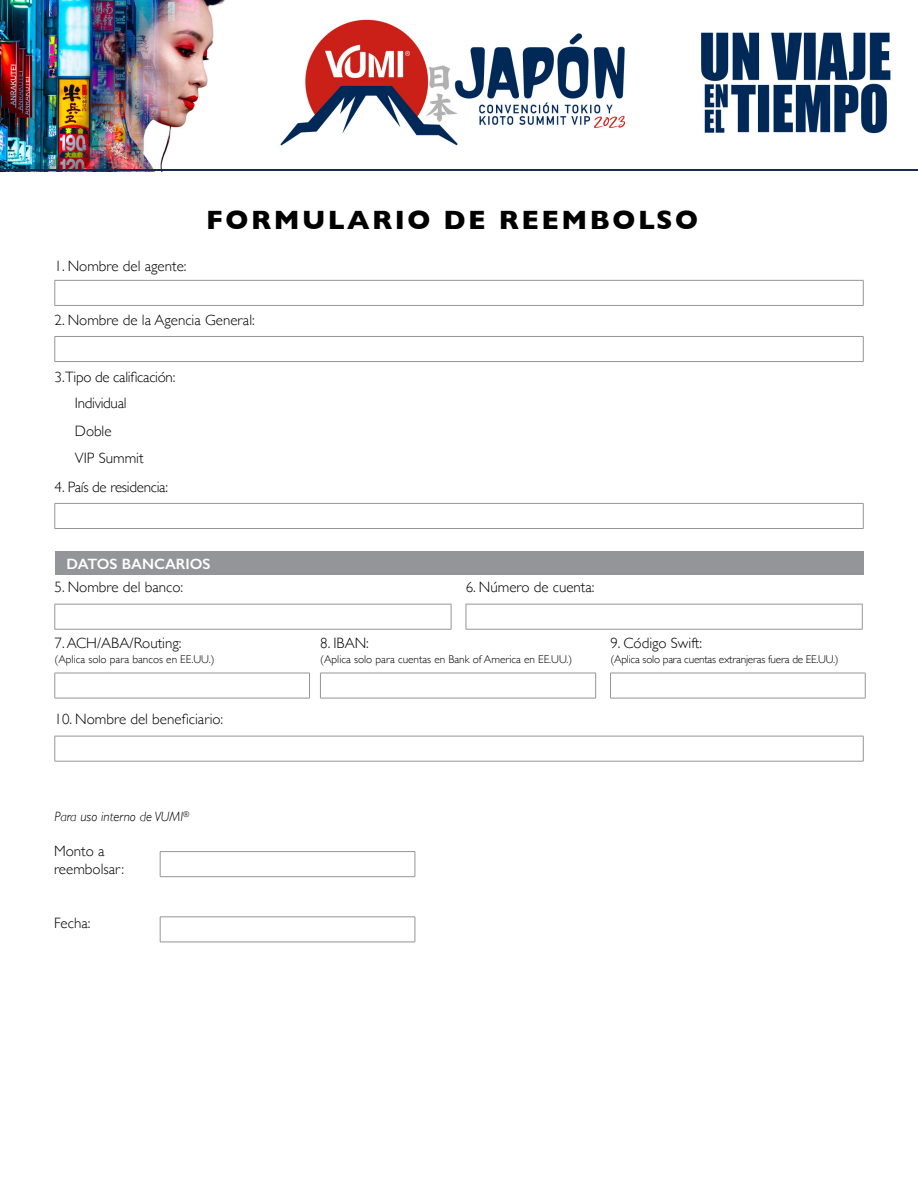
<style>
.page{position:relative;width:918px;height:1188px;background:#fff}
.page>*{position:absolute;margin:0;border:0;box-sizing:border-box;transform-origin:0 0}
.t1{font:700 27px "Gill Sans";letter-spacing:.095em;color:#000}
.t2{font:300 15px/18px "Gill Sans";color:#000}
.t3{font:300 15px/26px "Gill Sans";letter-spacing:-.02em;color:#000}
.t4{font:600 15px "Gill Sans";color:#fff}
.t5{font:italic 300 13.5px "Gill Sans";color:#000}
.t6{font:300 11.25px "Gill Sans";color:#000}
.t7{font:300 11.25px "Gill Sans";letter-spacing:-.02em;color:#000}
</style>
<div class="page">
<hr style="left:55px;top:280px;width:808px;height:1px;background:#939598">
<svg style="left:55px;top:281px;width:1px;height:24px"></svg>
<svg style="left:863px;top:281px;width:1px;height:24px"></svg>
<hr style="left:55px;top:305px;width:808px;height:1px;background:#939598">
<hr style="left:55px;top:736px;width:808px;height:1px;background:#939598">
<svg style="left:55px;top:736px;width:1px;height:25px"></svg>
<svg style="left:863px;top:736px;width:1px;height:25px"></svg>
<hr style="left:55px;top:761px;width:808px;height:1px;background:#939598">
<hr style="left:55px;top:604px;width:396px;height:1px;background:#939598">
<svg style="left:55px;top:604px;width:1px;height:25px"></svg>
<svg style="left:451px;top:604px;width:1px;height:25px"></svg>
<hr style="left:55px;top:629px;width:396px;height:1px;background:#939598">
<hr style="left:466px;top:604px;width:396px;height:1px;background:#939598">
<svg style="left:466px;top:604px;width:1px;height:25px"></svg>
<svg style="left:862px;top:604px;width:1px;height:25px"></svg>
<hr style="left:466px;top:629px;width:396px;height:1px;background:#939598">
<hr style="left:55px;top:673px;width:255px;height:1px;background:#939598">
<svg style="left:55px;top:673px;width:1px;height:25px"></svg>
<svg style="left:309px;top:673px;width:1px;height:25px"></svg>
<hr style="left:55px;top:698px;width:255px;height:1px;background:#939598">
<hr style="left:160px;top:917px;width:255px;height:1px;background:#939598">
<svg style="left:160px;top:917px;width:1px;height:25px"></svg>
<svg style="left:415px;top:917px;width:1px;height:25px"></svg>
<hr style="left:160px;top:942px;width:255px;height:1px;background:#939598">
<hr style="left:160px;top:851px;width:255px;height:1px;background:#939598">
<svg style="left:160px;top:852px;width:1px;height:24px"></svg>
<svg style="left:415px;top:852px;width:1px;height:25px"></svg>
<hr style="left:160px;top:876px;width:255px;height:1px;background:#939598">
<hr style="left:320px;top:673px;width:276px;height:1px;background:#939598">
<svg style="left:320px;top:673px;width:1px;height:25px"></svg>
<svg style="left:595px;top:673px;width:1px;height:25px"></svg>
<hr style="left:320px;top:698px;width:276px;height:1px;background:#939598">
<hr style="left:610px;top:673px;width:255px;height:1px;background:#939598">
<svg style="left:610px;top:673px;width:1px;height:25px"></svg>
<svg style="left:865px;top:673px;width:1px;height:25px"></svg>
<hr style="left:610px;top:698px;width:255px;height:1px;background:#939598">
<hr style="left:55px;top:336px;width:808px;height:1px;background:#939598">
<svg style="left:55px;top:337px;width:1px;height:24px"></svg>
<svg style="left:863px;top:337px;width:1px;height:24px"></svg>
<hr style="left:55px;top:361px;width:808px;height:1px;background:#939598">
<hr style="left:55px;top:503px;width:808px;height:1px;background:#939598">
<svg style="left:55px;top:504px;width:1px;height:24px"></svg>
<svg style="left:863px;top:504px;width:1px;height:24px"></svg>
<hr style="left:55px;top:528px;width:808px;height:1px;background:#939598">
<div style="left:55px;top:551px;width:809px;height:24px;background:#939598"></div>
<img style="left:1px;top:1px;width:917px;height:169px">
<hr style="left:1px;top:170px;width:917px;height:1px;background:#1a2853">
<p class="t2" style="left:55px;top:256px;width:133px">1. Nombre del agente:</p>
<h1 class="t1" style="left:206px;top:198px;width:493px">FORMULARIO DE REEMBOLSO</h1>
<p class="t2" style="left:55px;top:310px;width:202px">2. Nombre de la Agencia General:</p>
<p class="t3" style="left:75px;top:363px;width:102px;text-indent:-20px">3.Tipo de calificación:<br>Individual</p>
<p class="t2" style="left:75px;top:417px;width:70px;line-height:27px">Doble<br>VIP Summit</p>
<p class="t3" style="left:55px;top:473px;width:115px">4. País de residencia:</p>
<p class="t4" style="left:67px;top:554px;width:146px">DATOS BANCARIOS</p>
<p class="t2" style="left:55px;top:578px;width:130px">5. Nombre del banco:</p>
<p class="t2" style="left:466px;top:578px;width:130px">6. Número de cuenta:</p>
<p class="t2" style="left:55px;top:634px;width:128px">7. ACH/ABA/Routing:</p>
<p class="t2" style="left:320px;top:634px;width:50px">8. IBAN:</p>
<p class="t2" style="left:610px;top:634px;width:93px">9. Código Swift:</p>
<p class="t6" style="left:55px;top:651px;width:161px">(Aplica solo para bancos en EE.UU.)</p>
<p class="t6" style="left:320px;top:651px;width:254px">(Aplica solo para cuentas en Bank of America en EE.UU.)</p>
<p class="t7" style="left:610px;top:651px;width:230px">(Aplica solo para cuentas extranjeras fuera de EE.UU.)</p>
<p class="t2" style="left:55px;top:710px;width:170px">10. Nombre del beneficiario:</p>
<p class="t5" style="left:55px;top:809px;width:136px">Para uso interno de VUMI<sup>®</sup></p>
<p class="t2" style="left:54px;top:841px;width:72px">Monto a reembolsar:</p>
<p class="t2" style="left:54px;top:913px;width:38px">Fecha:</p>
</div>
